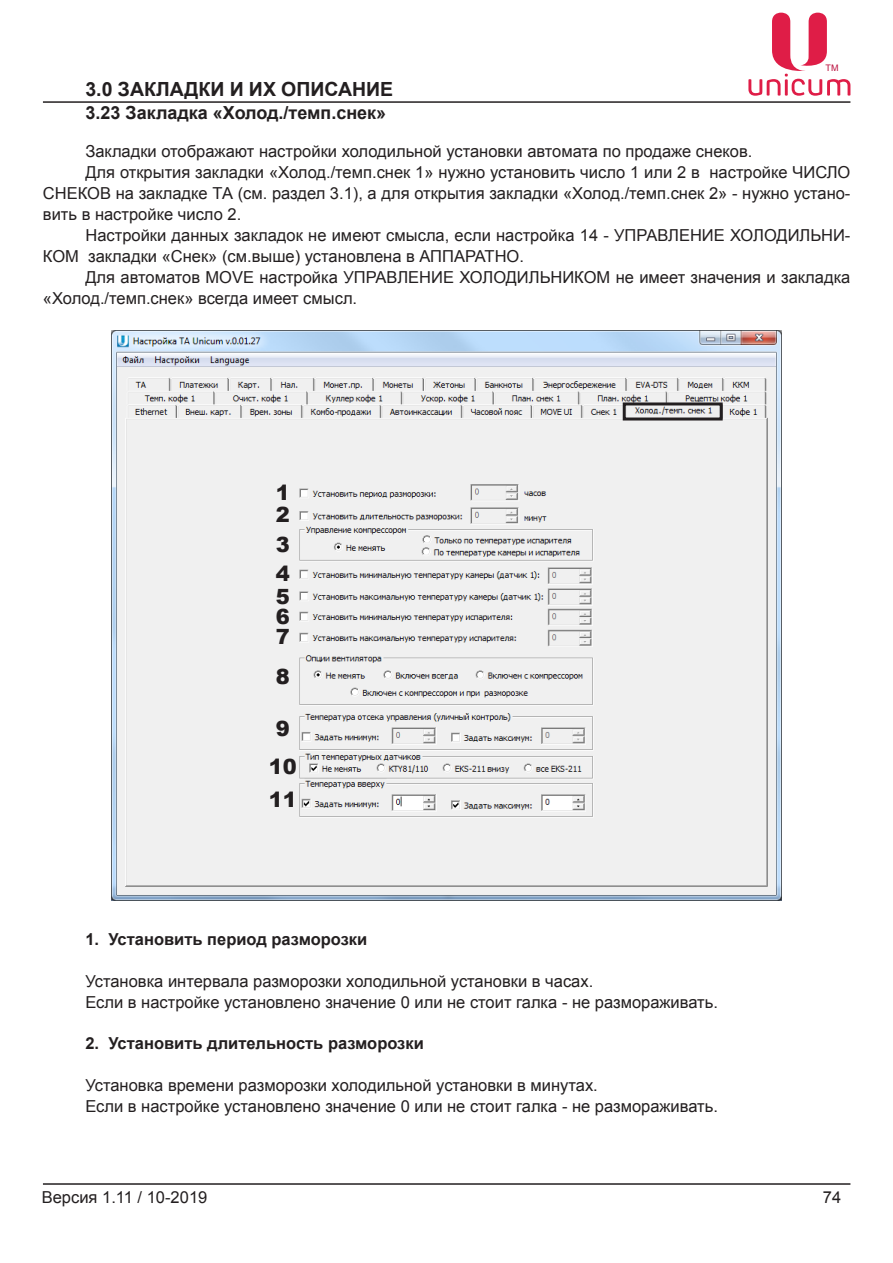
<style>
.page{position:relative;width:893px;height:1263px;background:#fff}
.page>*{position:absolute;margin:0;border:0;box-sizing:border-box;transform-origin:0 0}
.t1{font:900 21px/20.2px "Arial";color:#231f20}
.t2{font:700 19.5px "Arial";color:#231f20}
.t3{font:700 18px "Arial";color:#231f20}
.t4{font:16.5px/21px "Arial";color:#231f20}
.t5{font:700 16.5px "Arial";color:#231f20}
.t6{font:9px "Arial";color:#ba0e3d}
</style>
<div class="page">
<hr style="left:43px;top:101px;width:807px;height:2px;background:#231f20">
<hr style="left:43px;top:1183px;width:807px;height:2px;background:#231f20">
<svg style="left:748px;top:13px;width:102px;height:83px"></svg>
<img style="left:111px;top:330px;width:671px;height:570px">
<div style="left:623px;top:402px;width:100px;height:18px;border:3px solid #231f20"></div>
<p class="t6" style="left:826px;top:62px;width:14px">ТМ</p>
<p class="t2" style="left:85px;top:76px;width:309px">3.0 ЗАКЛАДКИ И ИХ ОПИСАНИЕ</p>
<p class="t3" style="left:85px;top:101px;width:302px">3.23 Закладка «Холод./темп.снек»</p>
<p class="t4" style="left:85px;top:141px;width:668px">Закладки отображают настройки холодильной установки автомата по продаже снеков.</p>
<p class="t4" style="left:85px;top:162px;width:766px">Для открытия закладки «Холод./темп.снек 1» нужно установить число 1 или 2 в настройке ЧИСЛО</p>
<p class="t4" style="left:43px;top:183px;width:809px">СНЕКОВ на закладке ТА (см. раздел 3.1), а для открытия закладки «Холод./темп.снек 2» - нужно устано-</p>
<p class="t4" style="left:43px;top:204px;width:200px">вить в настройке число 2.</p>
<p class="t4" style="left:85px;top:225px;width:766px">Настройки данных закладок не имеют смысла, если настройка 14 - УПРАВЛЕНИЕ ХОЛОДИЛЬНИ-</p>
<p class="t4" style="left:43px;top:246px;width:483px">КОМ закладки «Снек» (см.выше) установлена в АППАРАТНО.</p>
<p class="t4" style="left:85px;top:267px;width:766px">Для автоматов MOVE настройка УПРАВЛЕНИЕ ХОЛОДИЛЬНИКОМ не имеет значения и закладка</p>
<p class="t4" style="left:43px;top:288px;width:316px">«Холод./темп.снек» всегда имеет смысл.</p>
<p class="t1" style="left:276px;top:480px;width:16px;line-height:22.4px">1<br>2</p>
<p class="t1" style="left:276px;top:529px;width:16px;line-height:29.5px">3<br>4</p>
<p class="t1" style="left:276px;top:585px;width:16px;text-align:justify">5<br>6<br>7</p>
<p class="t1" style="left:276px;top:666px;width:16px">8</p>
<p class="t1" style="left:269px;top:709px;width:30px;line-height:37.7px;text-align:center">9<br>10</p>
<p class="t1" style="left:269px;top:789px;width:30px">11</p>
<p class="t5" style="left:85px;top:929px;width:283px">1. Установить период разморозки</p>
<p class="t4" style="left:85px;top:971px;width:634px">Установка интервала разморозки холодильной установки в часах.<br>Если в настройке установлено значение 0 или не стоит галка - не размораживать.</p>
<p class="t5" style="left:85px;top:1032px;width:340px">2. Установить длительность разморозки</p>
<p class="t4" style="left:85px;top:1075px;width:634px">Установка времени разморозки холодильной установки в минутах.<br>Если в настройке установлено значение 0 или не стоит галка - не размораживать.</p>
<p class="t4" style="left:42px;top:1187px;width:167px">Версия 1.11 / 10-2019</p>
<p class="t4" style="left:823px;top:1187px;width:20px">74</p>
</div>
